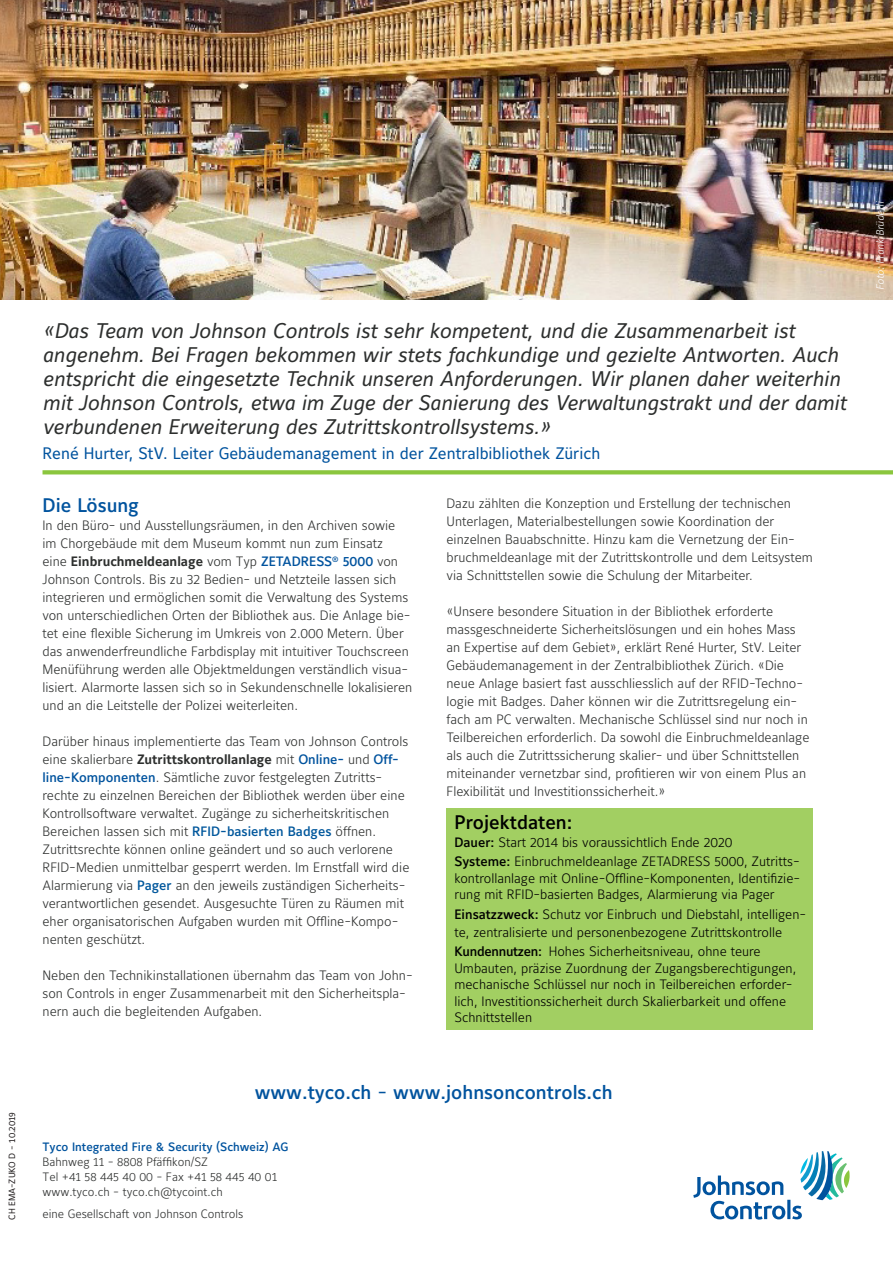
<style>
.page{position:relative;width:893px;height:1263px;background:#fff}
.page>*{position:absolute;margin:0;border:0;box-sizing:border-box;transform-origin:0 0}
.t1{font:italic 21px/24px "Maurea Jci Lf ML";color:#2d2f2e}
.Aufzählung{font:500 19.5px "Maurea Jci Lf ML";color:#01539e}
.Fließtext{font:500 19.5px "Maurea Jci Lf ML";color:#000}
.t2{font:16.5px "Maurea Jci Lf ML";color:#01539e}
.Fließtext-2{font:300 13.5px/18px "Maurea Jci Lf ML";color:#2d2f2e}
.Fließtext-3{font:300 13.5px/16.5px "Maurea Jci Lf ML";color:#000}
.Fließtext-4{font:300 12px "Maurea Jci Lf ML";color:#2d2f2e}
.Fließtext-5{font:500 12px "Maurea Jci Lf ML";color:#01539e}
.t3{font:italic 300 10.5px "Maurea Jci Lf ML";letter-spacing:-.005em;color:#fff}
.t4{font:9px "Maurea Jci Lf ML";color:#231f20}
.s1{font-weight:700}
.s2{font-weight:500;color:#01539e}
.s3{font-weight:500;color:#01579c}
.s4{font-weight:500}
.s5{font-weight:400}
</style>
<div class="page">
<img style="left:0;top:0;width:893px;height:300px">
<svg style="left:693px;top:1151px;width:157px;height:68px"></svg>
<svg style="left:43px;top:470px;width:850px;height:4px;background:#91c949"></svg>
<div style="left:446px;top:808px;width:367px;height:222px;background:#a2cf62"></div>
<p class="t4" style="left:7px;top:1219px;width:109px;rotate:-90deg">CH EMA-ZUKO D - 10.2019</p>
<p class="t1" style="left:43px;top:319px;width:754px">«Das Team von Johnson Controls ist sehr kompetent, und die Zusammenarbeit ist</p>
<p class="t1" style="left:43px;top:343px;width:797px">angenehm. Bei Fragen bekommen wir stets fachkundige und gezielte Antworten. Auch</p>
<p class="t1" style="left:43px;top:367px;width:799px">entspricht die eingesetzte Technik unseren Anforderungen. Wir planen daher weiterhin</p>
<p class="t1" style="left:43px;top:391px;width:805px">mit Johnson Controls, etwa im Zuge der Sanierung des Verwaltungstrakt und der damit verbundenen Erweiterung des Zutrittskontrollsystems.»</p>
<p class="t2" style="left:43px;top:443px;width:559px">René Hurter, StV. Leiter Gebäudemanagement in der Zentralbibliothek Zürich</p>
<p class="Aufzählung" style="left:43px;top:493px;width:98px">Die Lösung</p>
<p class="Fließtext-2" style="left:43px;top:516px;width:370px">In den Büro- und Ausstellungsräumen, in den Archiven sowie im Chorgebäude mit dem Museum kommt nun zum Einsatz eine <span class="s1">Einbruchmeldeanlage</span> vom Typ <span class="s2">ZETADRESS</span><sup>®</sup> <span class="s2">5000</span> von Johnson Controls. Bis zu 32 Bedien- und Netzteile lassen sich integrieren und ermöglichen somit die Verwaltung des Systems von unterschiedlichen Orten der Bibliothek aus. Die Anlage bie-</p>
<p class="Fließtext-2" style="left:43px;top:624px;width:368px">tet eine flexible Sicherung im Umkreis von 2.000 Metern. Über das anwenderfreundliche Farbdisplay mit intuitiver Touchscreen</p>
<p class="Fließtext-2" style="left:43px;top:660px;width:371px">Menüführung werden alle Objektmeldungen verständlich visua&shy;lisiert. Alarmorte lassen sich so in Sekundenschnelle lokalisieren und an die Leitstelle der Polizei weiterleiten.</p>
<p class="Fließtext-2" style="left:43px;top:732px;width:367px">Darüber hinaus implementierte das Team von Johnson Controls eine skalierbare <span class="s1">Zutrittskontrollanlage</span> mit <span class="s2">Online-</span> und <span class="s2">Off-</span></p>
<p class="Fließtext-2" style="left:43px;top:768px;width:368px"><span class="s2">line-Komponenten</span>. Sämtliche zuvor festgelegten Zutritts&shy;rechte zu einzelnen Bereichen der Bibliothek werden über eine Kontrollsoftware verwaltet. Zugänge zu sicherheitskritischen Bereichen lassen sich mit <span class="s3">RFID-basierten Badges</span> öffnen.<br>Zutrittsrechte können online geändert und so auch verlorene RFID-Medien unmittelbar gesperrt werden. Im Ernstfall wird die Alarmierung via <span class="s3">Pager</span> an den jeweils zuständigen Sicherheits&shy;verantwortlichen gesendet. Ausgesuchte Türen zu Räumen mit eher organisatorischen Aufgaben wurden mit Offline-Kompo&shy;nenten geschützt.</p>
<p class="Fließtext-2" style="left:43px;top:966px;width:372px">Neben den Technikinstallationen übernahm das Team von John&shy;son Controls in enger Zusammenarbeit mit den Sicherheitspla&shy;nern auch die begleitenden Aufgaben.</p>
<p class="Fließtext-2" style="left:446px;top:493px;width:368px">Dazu zählten die Konzeption und Erstellung der technischen Unterlagen, Materialbestellungen sowie Koordination der einzelnen Bauabschnitte. Hinzu kam die Vernetzung der Ein&shy;bruchmeldeanlage mit der Zutrittskontrolle und dem Leitsystem via Schnittstellen sowie die Schulung der Mitarbeiter.</p>
<p class="Fließtext-2" style="left:446px;top:601px;width:365px">«Unsere besondere Situation in der Bibliothek erforderte massgeschneiderte Sicherheitslösungen und ein hohes Mass an Expertise auf dem Gebiet», erklärt René Hurter, StV. Leiter Gebäudemanagement in der Zentralbibliothek Zürich. «Die neue Anlage basiert fast ausschliesslich auf der RFID-Techno&shy;logie mit Badges. Daher können wir die Zutrittsregelung ein&shy;fach am PC verwalten. Mechanische Schlüssel sind nur noch in Teilbereichen erforderlich. Da sowohl die Einbruchmeldeanlage als auch die Zutrittssicherung skalier- und über Schnittstellen miteinander vernetzbar sind, profitieren wir von einem Plus an Flexibilität und Investitionssicherheit.»</p>
<p class="Fließtext" style="left:454px;top:810px;width:120px">Projektdaten:</p>
<p class="Fließtext-3" style="left:454px;top:832px;width:347px;line-height:19.4px"><span class="s4">Dauer:</span> Start 2014 bis voraussichtlich Ende 2020<br><span class="s4">Systeme:</span> Einbruchmeldeanlage ZETADRESS 5000, Zutritts-</p>
<p class="Fließtext-3" style="left:454px;top:870px;width:347px">kontrollanlage mit Online-Offline-Komponenten, Identifizie&shy;rung mit RFID-basierten Badges, Alarmierung via Pager</p>
<p class="Fließtext-3" style="left:454px;top:905px;width:353px;line-height:18px"><span class="s4">Einsatzzweck:</span> Schutz vor Einbruch und Diebstahl, intelligen&shy;te, zentralisierte und personenbezogene Zutrittskontrolle</p>
<p class="Fließtext-3" style="left:454px;top:943px;width:343px"><span class="s4">Kundennutzen:</span> Hohes Sicherheitsniveau, ohne teure Umbauten, präzise Zuordnung der Zugangsberechtigungen, mechanische Schlüssel nur noch in Teilbereichen erforder&shy;lich, Investitionssicherheit durch Skalierbarkeit und offene Schnittstellen</p>
<p class="Aufzählung" style="left:255px;top:1080px;width:359px">www.tyco.ch <span class="s5">-</span> www.johnsoncontrols.ch</p>
<p class="Fließtext-5" style="left:43px;top:1139px;width:247px">Tyco Integrated Fire &amp; Security (Schweiz) AG</p>
<p class="Fließtext-4" style="left:43px;top:1154px;width:167px">Bahnweg 11 - 8808 Pfäffikon/SZ</p>
<p class="Fließtext-4" style="left:43px;top:1169px;width:236px">Tel +41 58 445 40 00 - Fax +41 58 445 40 01</p>
<p class="Fließtext-4" style="left:43px;top:1184px;width:182px">www.tyco.ch - tyco.ch@tycoint.ch</p>
<p class="Fließtext-4" style="left:43px;top:1207px;width:202px">eine Gesellschaft von Johnson Controls</p>
<p class="t3" style="left:874px;top:290px;width:90px;rotate:-90deg">Foto: Frank Brüderli</p>
</div>
